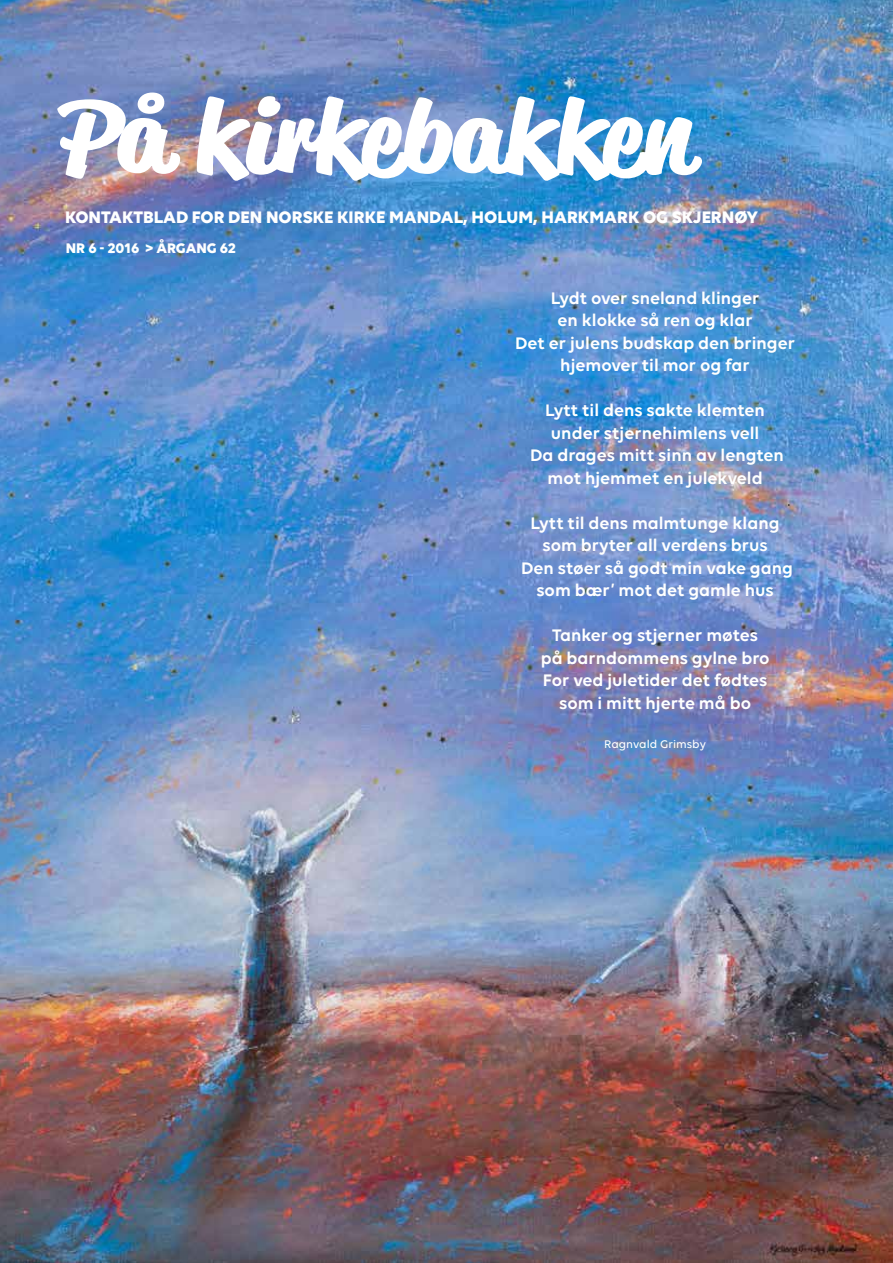
<style>
.page{position:relative;width:893px;height:1263px;background:#fff}
.page>*{position:absolute;margin:0;border:0;box-sizing:border-box;transform-origin:0 0}
.t1{font:600 18px/22.5px "Volte";color:#fff;text-align:center}
.t2{font:700 18px "Volte";color:#fff}
.t3{font:700 15px "Volte";color:#fff}
.t4{font:500 12px "Volte";color:#fff}
</style>
<div class="page">
<img style="left:0;top:0;width:893px;height:1263px">
<img style="left:57px;top:93px;width:645px;height:88px">
<p class="t2" style="left:65px;top:206px;width:694px">KONTAKTBLAD FOR DEN NORSKE KIRKE MANDAL, HOLUM, HARKMARK OG SKJERNØY</p>
<p class="t3" style="left:66px;top:239px;width:171px">NR 6 - 2016 &gt; ÅRGANG 62</p>
<p class="t1" style="left:515px;top:286px;width:282px">Lydt over sneland klinger<br>en klokke så ren og klar<br>Det er julens budskap den bringer hjemover til mor og far</p>
<p class="t1" style="left:530px;top:399px;width:255px">Lytt til dens sakte klemten under stjernehimlens vell<br>Da drages mitt sinn av lengten mot hjemmet en julekveld</p>
<p class="t1" style="left:521px;top:511px;width:273px">Lytt til dens malmtunge klang som bryter all verdens brus<br>Den støer så godt min vake gang som bær’ mot det gamle hus</p>
<p class="t1" style="left:541px;top:624px;width:230px">Tanker og stjerner møtes på barndommens gylne bro<br>For ved juletider det fødtes som i mitt hjerte må bo</p>
<p class="t4" style="left:604px;top:737px;width:103px">Ragnvald Grimsby</p>
</div>
